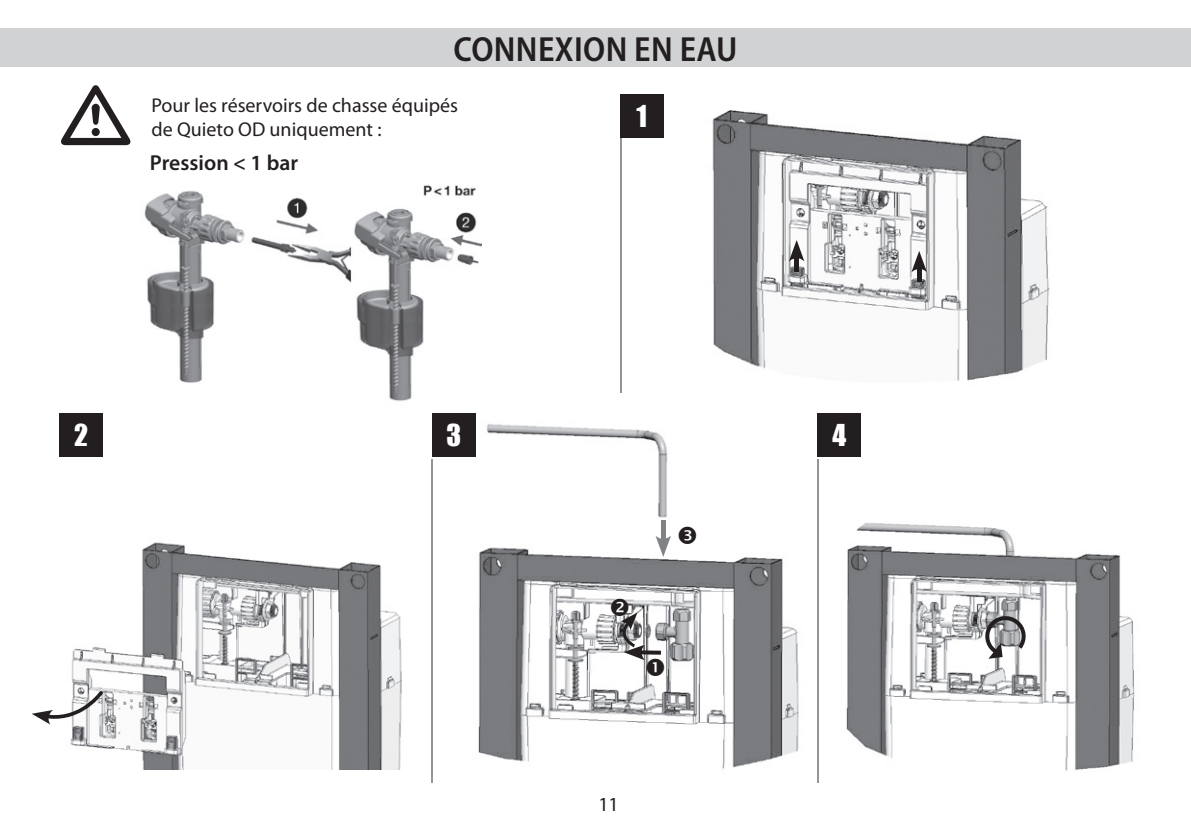
<style>
.page{position:relative;width:1191px;height:840px;background:#fff}
.page>*{position:absolute;margin:0;border:0;box-sizing:border-box;transform-origin:0 0}
.t1{font:600 semi-condensed 35px "Myriad Pro";letter-spacing:.01em;color:#231f20}
.t2{font:27.8px "Impact";color:#fff}
.t3{font:600 21.6px "Myriad Pro";color:#231f20}
.t4{font:20px/24px "Myriad Pro";color:#231f20}
</style>
<div class="page">
<img style="left:478px;top:547px;width:321px;height:222px">
<img style="left:846px;top:523px;width:289px;height:248px">
<img style="left:70px;top:542px;width:332px;height:227px">
<img style="left:712px;top:110px;width:338px;height:271px">
<div style="left:0;top:28px;width:1191px;height:39px;background:#d1d2d4"></div>
<hr style="left:620px;top:116px;width:1px;height:277px;background:#939598">
<hr style="left:817px;top:458px;width:1px;height:324px;background:#939598">
<div style="left:620px;top:94px;width:43px;height:43px;background:#231f20"></div>
<div style="left:59px;top:413px;width:44px;height:43px;background:#231f20"></div>
<div style="left:432px;top:413px;width:43px;height:43px;background:#231f20"></div>
<svg style="left:32px;top:690px;width:71px;height:34px"></svg>
<div style="left:817px;top:413px;width:44px;height:43px;background:#231f20"></div>
<hr style="left:661px;top:520px;width:4px;height:22px;background:#808285">
<svg style="left:655px;top:535px;width:16px;height:21px"></svg>
<hr style="left:794px;top:254px;width:4px;height:17px;background:#231f20">
<svg style="left:789px;top:240px;width:15px;height:21px"></svg>
<hr style="left:917px;top:264px;width:4px;height:18px;background:#231f20">
<svg style="left:911px;top:251px;width:16px;height:21px"></svg>
<img style="left:474px;top:413px;width:194px;height:112px">
<img style="left:474px;top:413px;width:1px;height:43px">
<svg style="left:661px;top:520px;width:4px;height:5px"></svg>
<hr style="left:432px;top:458px;width:1px;height:324px;background:#939598">
<img style="left:144px;top:185px;width:337px;height:216px">
<svg style="left:611px;top:598px;width:53px;height:78px"></svg>
<svg style="left:983px;top:613px;width:45px;height:46px"></svg>
<h1 class="t1" style="left:453px;top:30px;width:286px">CONNEXION EN EAU</h1>
<p class="t4" style="left:151px;top:94px;width:308px">Pour les réservoirs de chasse équipés de Quieto OD uniquement :</p>
<p class="t3" style="left:150px;top:150px;width:150px">Pression &lt; 1 bar</p>
<h2 class="t2" style="left:636px;top:94px;width:12px">1</h2>
<h2 class="t2" style="left:74px;top:413px;width:15px">2</h2>
<h2 class="t2" style="left:446px;top:413px;width:16px">3</h2>
<h2 class="t2" style="left:832px;top:413px;width:15px">4</h2>
<p class="t4" style="left:598px;top:792px;width:22px">11</p>
</div>
